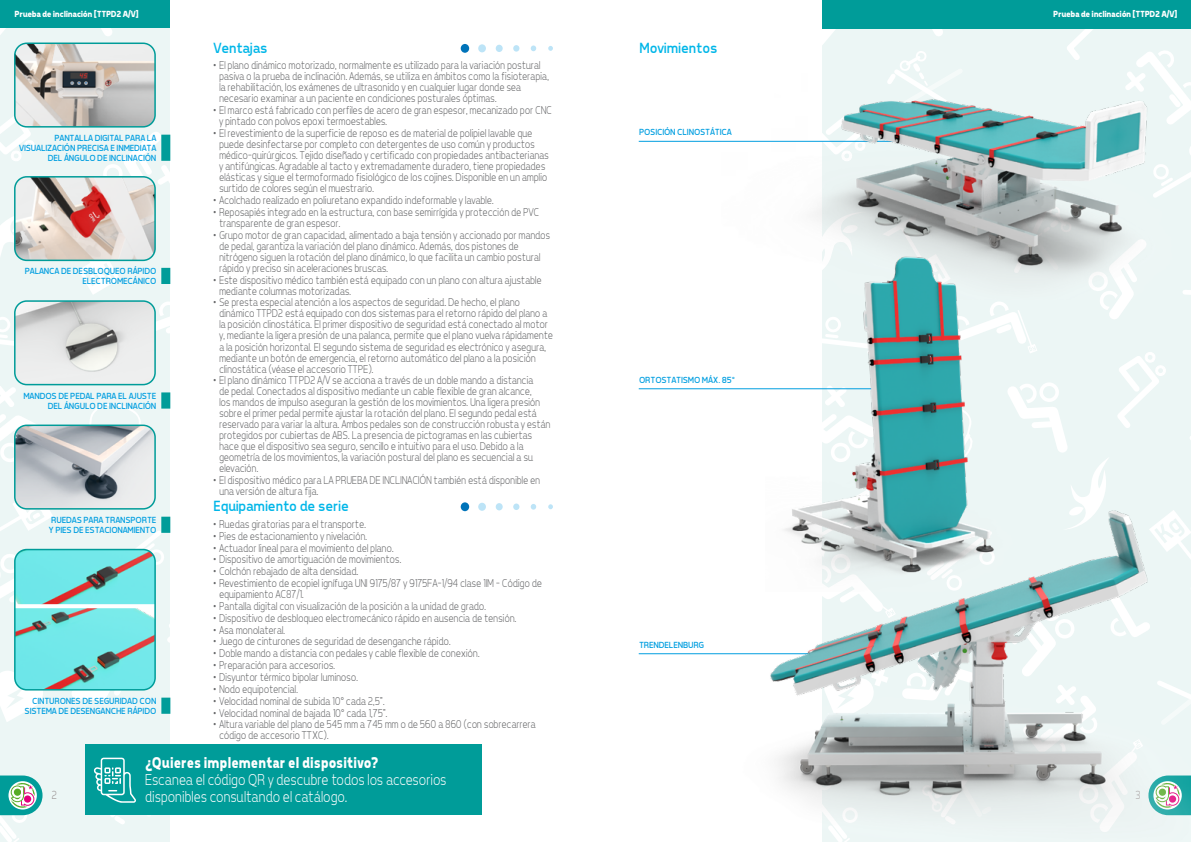
<style>
.page{position:relative;width:1191px;height:842px;background:#fff}
.page>*{position:absolute;margin:0;border:0;box-sizing:border-box;transform-origin:0 0}
.t1{font:300 16px/17px "Tepeno Sans";color:#fff;scale:.9 1}
.t2{font:700 16px "Tepeno Sans";letter-spacing:.01em;color:#fff;scale:.9 1}
.t3{font:15px "Tepeno Sans";color:#00b6e8}
.t4{font:300 12px "Tepeno Sans";color:#989191;scale:.9 1}
.t5{font:300 11.5px/11px "Tepeno Sans";color:#646567;scale:.9 1}
.t6{font:9px/10px "Tepeno Sans";color:#009ee0;text-align:right}
.t7{font:700 9px "Tepeno Sans";letter-spacing:-.02em;color:#fff}
</style>
<div class="page">
<svg style="left:822px;top:0;width:369px;height:481px;background:#7acac8"></svg>
<div style="left:0;top:0;width:170px;height:842px;background:#ecf6f5"></div>
<svg style="left:90px;top:28px;width:56px;height:15px"></svg>
<svg style="left:65px;top:681px;width:99px;height:19px"></svg>
<svg style="left:92px;top:531px;width:72px;height:34px"></svg>
<svg style="left:0;top:385px;width:54px;height:77px"></svg>
<svg style="left:0;top:116px;width:35px;height:45px"></svg>
<svg style="left:0;top:216px;width:36px;height:46px"></svg>
<svg style="left:0;top:317px;width:14px;height:29px"></svg>
<svg style="left:0;top:501px;width:65px;height:101px"></svg>
<svg style="left:156px;top:302px;width:14px;height:31px"></svg>
<svg style="left:0;top:28px;width:35px;height:24px"></svg>
<svg style="left:167px;top:624px;width:3px;height:19px"></svg>
<svg style="left:52px;top:51px;width:118px;height:243px"></svg>
<svg style="left:0;top:671px;width:58px;height:51px"></svg>
<svg style="left:85px;top:404px;width:57px;height:21px"></svg>
<div style="left:0;top:0;width:170px;height:28px;background:#009c99"></div>
<svg style="left:0;top:775px;width:43px;height:67px"></svg>
<svg style="left:548px;top:504px;width:5px;height:5px"></svg>
<svg style="left:530px;top:504px;width:6px;height:6px"></svg>
<div style="left:513px;top:503px;width:6px;height:7px;background:#bde4f7;border-radius:50%"></div>
<div style="left:495px;top:503px;width:8px;height:7px;background:#bde4f7;border-radius:50%"></div>
<div style="left:478px;top:503px;width:8px;height:8px;background:#bde4f7;border-radius:50%"></div>
<div style="left:460px;top:502px;width:9px;height:9px;background:#0073b9;border-radius:50%"></div>
<svg style="left:548px;top:46px;width:5px;height:5px"></svg>
<svg style="left:530px;top:45px;width:6px;height:6px"></svg>
<div style="left:513px;top:45px;width:6px;height:7px;background:#bde4f7;border-radius:50%"></div>
<div style="left:495px;top:45px;width:8px;height:7px;background:#bde4f7;border-radius:50%"></div>
<div style="left:478px;top:44px;width:8px;height:8px;background:#bde4f7;border-radius:50%"></div>
<div style="left:460px;top:44px;width:9px;height:9px;background:#0073b9;border-radius:50%"></div>
<div style="left:161px;top:135px;width:9px;height:26px;background:#009c99"></div>
<div style="left:161px;top:268px;width:9px;height:16px;background:#009c99"></div>
<div style="left:161px;top:392px;width:9px;height:17px;background:#009c99"></div>
<div style="left:161px;top:517px;width:9px;height:16px;background:#009c99"></div>
<div style="left:161px;top:698px;width:9px;height:16px;background:#009c99"></div>
<hr style="left:639px;top:388px;width:259px;height:1px;background:#009ee0">
<hr style="left:639px;top:141px;width:353px;height:1px;background:#009ee0">
<img style="left:15px;top:43px;width:140px;height:84px">
<div style="left:14px;top:43px;width:142px;height:85px;border:2px solid #009c99;border-radius:12px"></div>
<img style="left:15px;top:177px;width:140px;height:83px">
<div style="left:14px;top:176px;width:142px;height:85px;border:2px solid #009c99;border-radius:12px"></div>
<img style="left:16px;top:303px;width:138px;height:82px">
<div style="left:14px;top:300px;width:142px;height:85px;border:2px solid #009c99;border-radius:12px"></div>
<img style="left:15px;top:425px;width:139px;height:84px">
<div style="left:14px;top:425px;width:142px;height:85px;border:2px solid #009c99;border-radius:12px"></div>
<div style="left:15px;top:549px;width:140px;height:141px;background:linear-gradient(to right,#fff,#fff);border-radius:12px"></div>
<img style="left:15px;top:549px;width:140px;height:55px">
<img style="left:15px;top:608px;width:140px;height:82px">
<div style="left:14px;top:549px;width:142px;height:141px;border:2px solid #009c99;border-radius:12px"></div>
<div style="left:85px;top:744px;width:397px;height:71px;background:#009c99"></div>
<svg style="left:93px;top:757px;width:43px;height:67px"></svg>
<img style="left:721px;top:57px;width:470px;height:242px">
<img style="left:766px;top:253px;width:419px;height:228px">
<img style="left:638px;top:481px;width:553px;height:361px">
<p class="t7" style="left:14px;top:9px;width:125px">Prueba de inclinación [TTPD2 A/V]</p>
<p class="t7" style="left:1052px;top:9px;width:125px">Prueba de inclinación [TTPD2 A/V]</p>
<p class="t6" style="left:19px;top:133px;width:138px">PANTALLA DIGITAL PARA LA<br>VISUALIZACIÓN PRECISA E INMEDIATA<br>DEL ÁNGULO DE INCLINACIÓN</p>
<p class="t6" style="left:24px;top:266px;width:133px">PALANCA DE DESBLOQUEO RÁPIDO<br>ELECTROMECÁNICO</p>
<p class="t6" style="left:23px;top:390px;width:134px">MANDOS DE PEDAL PARA EL AJUSTE<br>DEL ÁNGULO DE INCLINACIÓN</p>
<p class="t6" style="left:48px;top:515px;width:109px;text-align:left">RUEDAS PARA TRANSPORTE<br>Y PIES DE ESTACIONAMIENTO</p>
<p class="t6" style="left:24px;top:695px;width:133px">CINTURONES DE SEGURIDAD CON<br>SISTEMA DE DESENGANCHE RÁPIDO</p>
<h2 class="t3" style="left:213px;top:39px;width:56px">Ventajas</h2>
<p class="t5" style="left:219px;top:60px;width:368px;text-indent:-6px">• El plano dinámico motorizado, normalmente es utilizado para la variación postural pasiva o la prueba de inclinación. Además, se utiliza en ámbitos como la fisioterapia, la rehabilitación, los exámenes de ultrasonido y en cualquier lugar donde sea necesario examinar a un paciente en condiciones posturales óptimas.</p>
<p class="t5" style="left:219px;top:105px;width:371px;text-indent:-6px">• El marco está fabricado con perfiles de acero de gran espesor, mecanizado por CNC y pintado con polvos epoxi termoestables.</p>
<p class="t5" style="left:219px;top:127px;width:368px;text-indent:-6px">• El revestimiento de la superficie de reposo es de material de polipiel lavable que puede desinfectarse por completo con detergentes de uso común y productos médico-quirúrgicos. Tejido diseñado y certificado con propiedades antibacterianas y antifúngicas. Agradable al tacto y extremadamente duradero, tiene propiedades elásticas y sigue el termoformado fisiológico de los cojines. Disponible en un amplio surtido de colores según el muestrario.</p>
<p class="t5" style="left:213px;top:194px;width:313px">• Acolchado realizado en poliuretano expandido indeformable y lavable.</p>
<p class="t5" style="left:219px;top:206px;width:357px;text-indent:-6px">• Reposapiés integrado en la estructura, con base semirrígida y protección de PVC transparente de gran espesor.</p>
<p class="t5" style="left:219px;top:229px;width:369px;text-indent:-6px">• Grupo motor de gran capacidad, alimentado a baja tensión y accionado por mandos de pedal, garantiza la variación del plano dinámico. Además, dos pistones de nitrógeno siguen la rotación del plano dinámico, lo que facilita un cambio postural rápido y preciso sin aceleraciones bruscas.</p>
<p class="t5" style="left:219px;top:274px;width:360px;text-indent:-6px">• Este dispositivo médico también está equipado con un plano con altura ajustable mediante columnas motorizadas.</p>
<p class="t5" style="left:219px;top:297px;width:372px;text-indent:-6px">• Se presta especial atención a los aspectos de seguridad. De hecho, el plano dinámico TTPD2 está equipado con dos sistemas para el retorno rápido del plano a la posición clinostática. El primer dispositivo de seguridad está conectado al motor y, mediante la ligera presión de una palanca, permite que el plano vuelva rápidamente a la posición horizontal. El segundo sistema de seguridad es electrónico y asegura, mediante un botón de emergencia, el retorno automático del plano a la posición clinostática (véase el accesorio TTPE).</p>
<p class="t5" style="left:219px;top:375px;width:369px;text-indent:-6px">• El plano dinámico TTPD2 A/V se acciona a través de un doble mando a distancia<br>de pedal. Conectados al dispositivo mediante un cable flexible de gran alcance,<br>los mandos de impulso aseguran la gestión de los movimientos. Una ligera presión sobre el primer pedal permite ajustar la rotación del plano. El segundo pedal está reservado para variar la altura. Ambos pedales son de construcción robusta y están protegidos por cubiertas de ABS. La presencia de pictogramas en las cubiertas hace que el dispositivo sea seguro, sencillo e intuitivo para el uso. Debido a la geometría de los movimientos, la variación postural del plano es secuencial a su elevación.</p>
<p class="t5" style="left:219px;top:474px;width:358px;text-indent:-6px">• El dispositivo médico para LA PRUEBA DE INCLINACIÓN también está disponible en una versión de altura fija.</p>
<h2 class="t3" style="left:213px;top:497px;width:137px">Equipamiento de serie</h2>
<p class="t5" style="left:213px;top:518px;width:171px">• Ruedas giratorias para el transporte.</p>
<p class="t5" style="left:213px;top:530px;width:172px">• Pies de estacionamiento y nivelación.</p>
<p class="t5" style="left:213px;top:542px;width:202px">• Actuador lineal para el movimiento del plano.</p>
<p class="t5" style="left:213px;top:554px;width:210px">• Dispositivo de amortiguación de movimientos.</p>
<p class="t5" style="left:213px;top:565px;width:163px">• Colchón rebajado de alta densidad.</p>
<p class="t5" style="left:219px;top:577px;width:360px;text-indent:-6px">• Revestimiento de ecopiel ignífuga UNI 9175/87 y 9175FA-1/94 clase 1IM - Código de equipamiento AC87/1.</p>
<p class="t5" style="left:213px;top:600px;width:305px">• Pantalla digital con visualización de la posición a la unidad de grado.</p>
<p class="t5" style="left:213px;top:612px;width:338px">• Dispositivo de desbloqueo electromecánico rápido en ausencia de tensión.</p>
<p class="t5" style="left:213px;top:624px;width:81px">• Asa monolateral.</p>
<p class="t5" style="left:213px;top:636px;width:265px">• Juego de cinturones de seguridad de desenganche rápido.</p>
<p class="t5" style="left:213px;top:648px;width:297px">• Doble mando a distancia con pedales y cable flexible de conexión.</p>
<p class="t5" style="left:213px;top:659px;width:137px">• Preparación para accesorios.</p>
<p class="t5" style="left:213px;top:671px;width:162px">• Disyuntor térmico bipolar luminoso.</p>
<p class="t5" style="left:213px;top:683px;width:96px">• Nodo equipotencial.</p>
<p class="t5" style="left:213px;top:695px;width:192px">• Velocidad nominal de subida 10° cada 2,5”.</p>
<p class="t5" style="left:213px;top:707px;width:195px">• Velocidad nominal de bajada 10° cada 1,75”.</p>
<p class="t5" style="left:219px;top:719px;width:353px;text-indent:-6px">• Altura variable del plano de 545 mm a 745 mm o de 560 a 860 (con sobrecarrera código de accesorio TTXC).</p>
<p class="t4" style="left:51px;top:788px;width:7px">2</p>
<h1 class="t2" style="left:144px;top:753px;width:261px">¿Quieres implementar el dispositivo?</h1>
<h1 class="t1" style="left:144px;top:771px;width:336px">Escanea el código QR y descubre todos los accesorios disponibles consultando el catálogo.</h1>
<h2 class="t3" style="left:639px;top:39px;width:80px">Movimientos</h2>
<p class="t6" style="left:639px;top:127px;width:94px">POSICIÓN CLINOSTÁTICA</p>
<p class="t6" style="left:639px;top:374px;width:97px">ORTOSTATISMO MÁX. 85°</p>
<p class="t6" style="left:639px;top:639px;width:67px">TRENDELENBURG</p>
<p class="t4" style="left:1134px;top:788px;width:7px">3</p>
</div>
